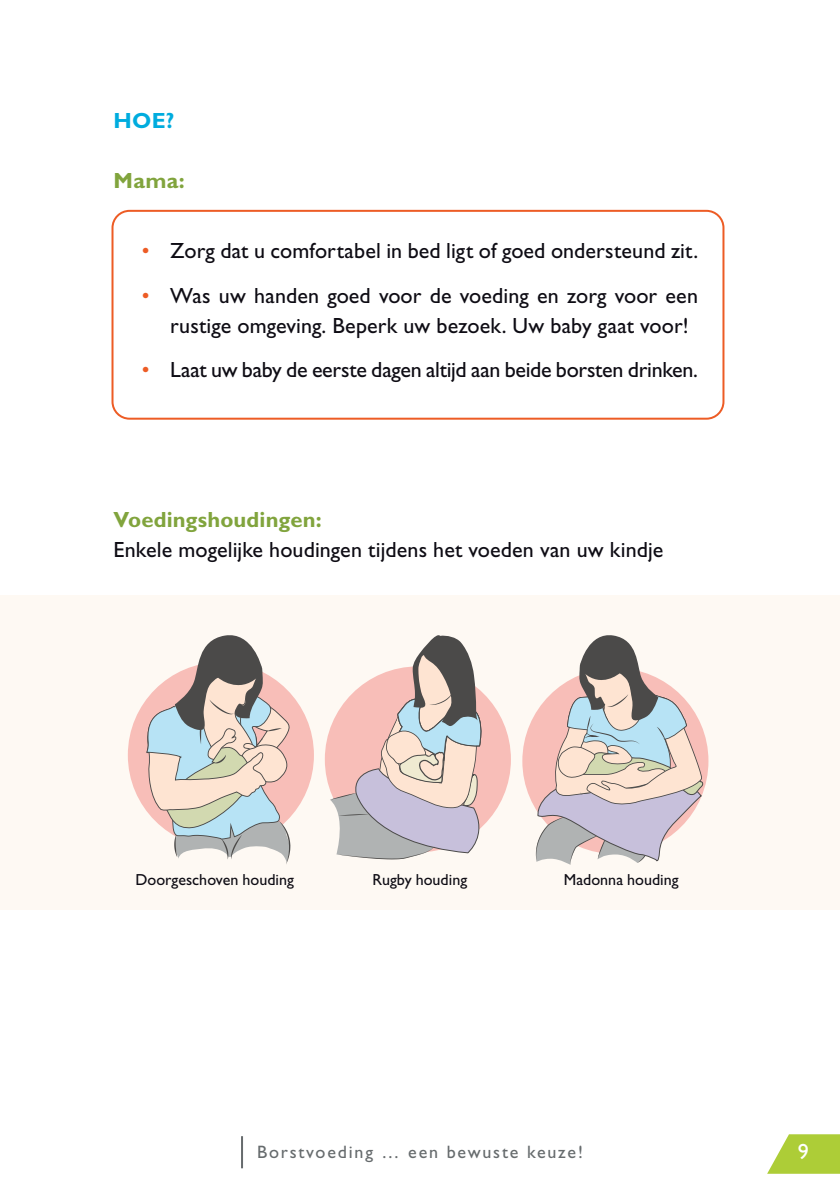
<style>
.page{position:relative;width:840px;height:1191px;background:#fff}
.page>*{position:absolute;margin:0;border:0;box-sizing:border-box;transform-origin:0 0}
.t1{font:22px/30px "Gill Sans Std";letter-spacing:.005em;color:#0e0c14}
.t2{font:22px "Gill Sans Std";letter-spacing:-.015em;color:#0e0c14}
.t3{font:700 22px "Gill Sans Std";letter-spacing:.005em;color:#81a43d}
.t4{font:700 22px "Gill Sans Std";color:#00acde}
.t5{font:22px "Gill Sans Std";color:#fff}
.t6{font:18px "Gill Sans Std";letter-spacing:.1em;color:#666b6d}
.t7{font:16px "Gill Sans Std";color:#0e0c14}
.s1{color:#ed5c25}
</style>
<div class="page">
<hr style="left:241px;top:1136px;width:2px;height:32px;background:#666b6d">
<svg style="left:767px;top:1134px;width:72px;height:39px"></svg>
<div style="left:0;top:595px;width:839px;height:314px;background:#fef9f3"></div>
<div style="left:111px;top:210px;width:613px;height:210px;border:2px solid #ed5c25;border-radius:17px"></div>
<div style="left:324px;top:666px;width:186px;height:186px;background:#f8beb8;border-radius:50%"></div>
<svg style="left:330px;top:635px;width:158px;height:225px"></svg>
<div style="left:522px;top:668px;width:186px;height:186px;background:#f8beb8;border-radius:50%"></div>
<svg style="left:533px;top:635px;width:170px;height:230px"></svg>
<div style="left:128px;top:662px;width:186px;height:186px;background:#f8beb8;border-radius:50%"></div>
<svg style="left:145px;top:635px;width:149px;height:229px"></svg>
<p class="t4" style="left:113px;top:108px;width:62px">HOE?</p>
<p class="t3" style="left:113px;top:168px;width:73px">Mama:</p>
<p class="t1" style="left:142px;top:236px;width:557px"><span class="s1">•</span> Zorg dat u comfortabel in bed ligt of goed ondersteund zit.</p>
<p class="t1" style="left:170px;top:280px;width:529px;text-indent:-28px"><span class="s1">•</span> Was uw handen goed voor de voeding en zorg voor een rustige omgeving. Beperk uw bezoek. Uw baby gaat voor!</p>
<p class="t2" style="left:142px;top:356px;width:557px"><span class="s1">•</span> Laat uw baby de eerste dagen altijd aan beide borsten drinken.</p>
<p class="t3" style="left:113px;top:506px;width:210px">Voedingshoudingen:</p>
<p class="t1" style="left:113px;top:534px;width:551px">Enkele mogelijke houdingen tijdens het voeden van uw kindje</p>
<p class="t7" style="left:135px;top:870px;width:160px">Doorgeschoven houding</p>
<p class="t7" style="left:372px;top:870px;width:96px">Rugby houding</p>
<p class="t7" style="left:563px;top:870px;width:116px">Madonna houding</p>
<p class="t6" style="left:257px;top:1141px;width:327px">Borstvoeding … een bewuste keuze!</p>
<p class="t5" style="left:797px;top:1138px;width:12px">9</p>
</div>
